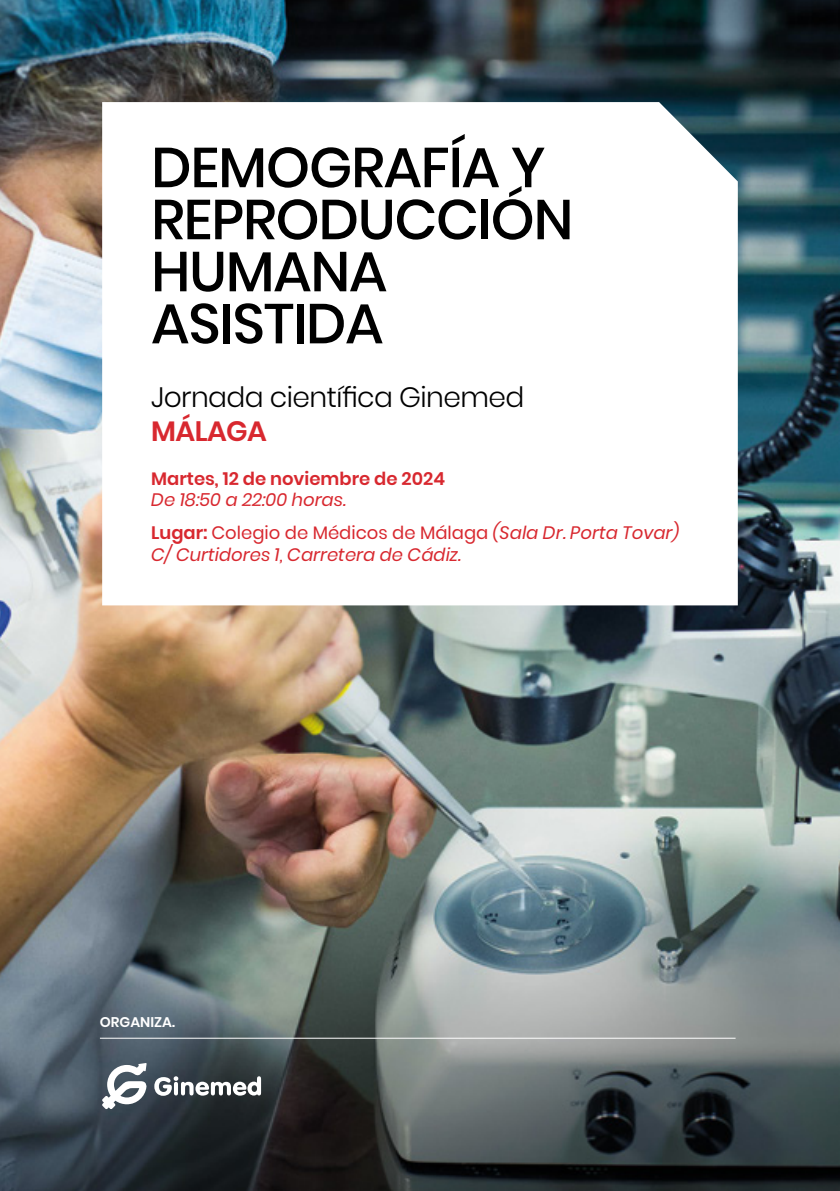
<style>
.page{position:relative;width:840px;height:1191px;background:#fff}
.page>*{position:absolute;margin:0;border:0;box-sizing:border-box;transform-origin:0 0}
.t1{font:500 56px/52px "Poppins";letter-spacing:-.02em;color:#000}
.t2{font:300 28px "Poppins";letter-spacing:-.02em;color:#000}
.t3{font:600 28px "Poppins";letter-spacing:-.02em;color:#d8282f}
.t4{font:italic 18px/33px "Poppins";color:#d8282f}
.t5{font:600 18px "Poppins";color:#d8282f}
.t6{font:600 14px "Poppins";color:#fff}
.s1{font-weight:600;font-style:normal}
.s2{font-style:normal}
</style>
<div class="page">
<img style="left:0;top:0;width:839px;height:1191px">
<svg style="left:102px;top:1062px;width:45px;height:47px"></svg>
<svg style="left:154px;top:1076px;width:107px;height:19px"></svg>
<svg style="left:102px;top:102px;width:635px;height:503px"></svg>
<hr style="left:100px;top:1037px;width:635px;height:1px;background:#fff">
<h1 class="t1" style="left:151px;top:142px;width:423px">DEMOGRAFÍA Y<br>REPRODUCCIÓN<br>HUMANA<br>ASISTIDA</h1>
<h2 class="t2" style="left:151px;top:381px;width:374px">Jornada científica Ginemed</h2>
<h2 class="t3" style="left:151px;top:418px;width:117px">MÁLAGA</h2>
<p class="t5" style="left:151px;top:470px;width:295px">Martes, 12 de noviembre de 2024</p>
<p class="t4" style="left:151px;top:483px;width:529px">De 18:50 a 22:00 horas.<br><span class="s1">Lugar:</span> <span class="s2">Colegio de Médicos de Málaga</span> (Sala Dr. Porta Tovar)</p>
<p class="t4" style="left:151px;top:538px;width:311px">C/ Curtidores 1, Carretera de Cádiz.</p>
<p class="t6" style="left:100px;top:1015px;width:77px">ORGANIZA.</p>
</div>
